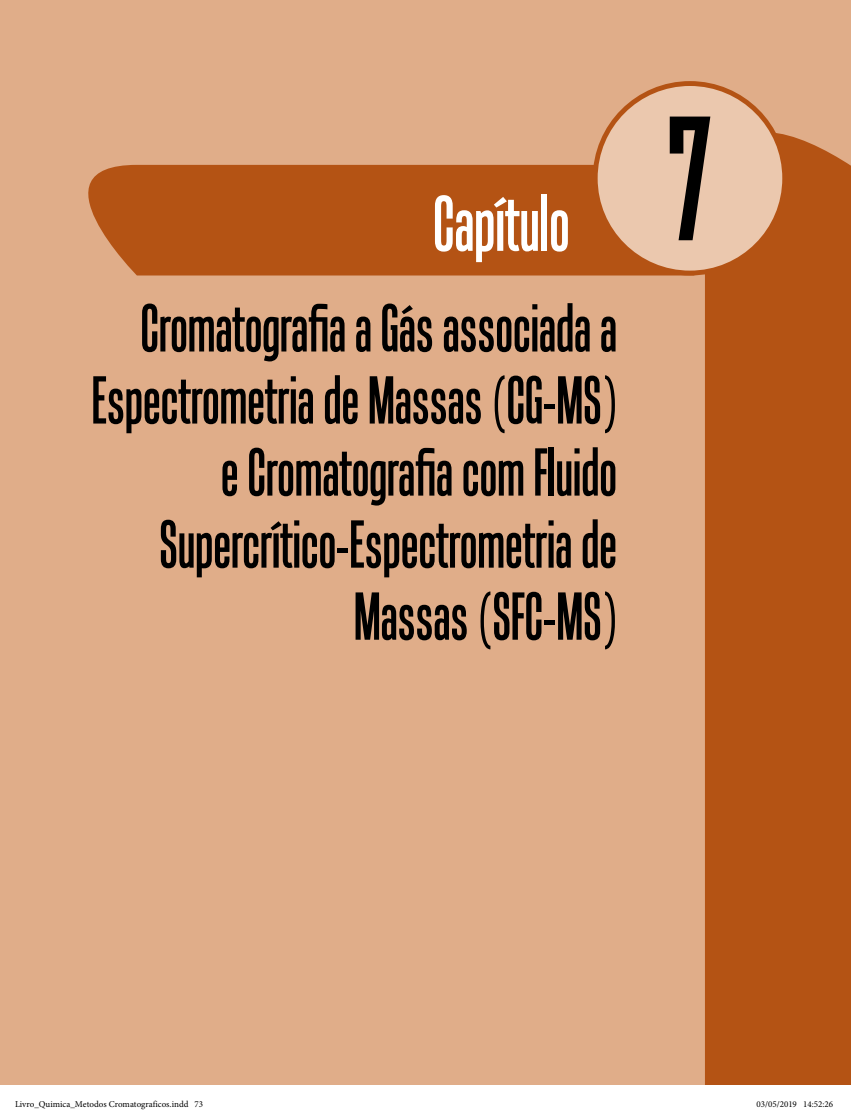
<style>
.page{position:relative;width:851px;height:1112px;background:#fff}
.page>*{position:absolute;margin:0;border:0;box-sizing:border-box;transform-origin:0 0}
.t1{font:172.65px "Tandelle";color:#000}
.t2{font:76.8px "Tandelle";color:#fff}
.t3{font:66px/72px "Tandelle";color:#000;text-align:right}
.t4{font:9px "Minion Pro";color:#000}
</style>
<div class="page">
<div style="left:0;top:0;width:850px;height:1084px;background:#e0ad89"></div>
<div style="left:704px;top:82px;width:146px;height:1002px;background:#b45314"></div>
<div style="left:88px;top:165px;width:592px;height:110px;background:#b45314"></div>
<div style="left:595px;top:83px;width:189px;height:190px;background:#ebc8ae;border-radius:50%"></div>
<div style="left:592px;top:81px;width:195px;height:194px;border:5px solid #b45314;border-radius:50%"></div>
<svg style="left:15px;top:1084px;width:188px;height:1px"></svg>
<p class="t2" style="left:433px;top:180px;width:138px">Capítulo</p>
<p class="t3" style="left:92px;top:291px;width:526px">Cromatografia a Gás associada a<br>Espectrometria de Massas (CG-MS) e Cromatografia com Fluido<br>Supercrítico-Espectrometria de<br>Massas (SFC-MS)</p>
<h1 class="t1" style="left:665px;top:81px;width:50px">7</h1>
<p class="t4" style="left:15px;top:1098px;width:190px">Livro_Quimica_Metodos Cromatograficos.indd 73</p>
<p class="t4" style="left:756px;top:1098px;width:78px">03/05/2019 14:52:26</p>
</div>
